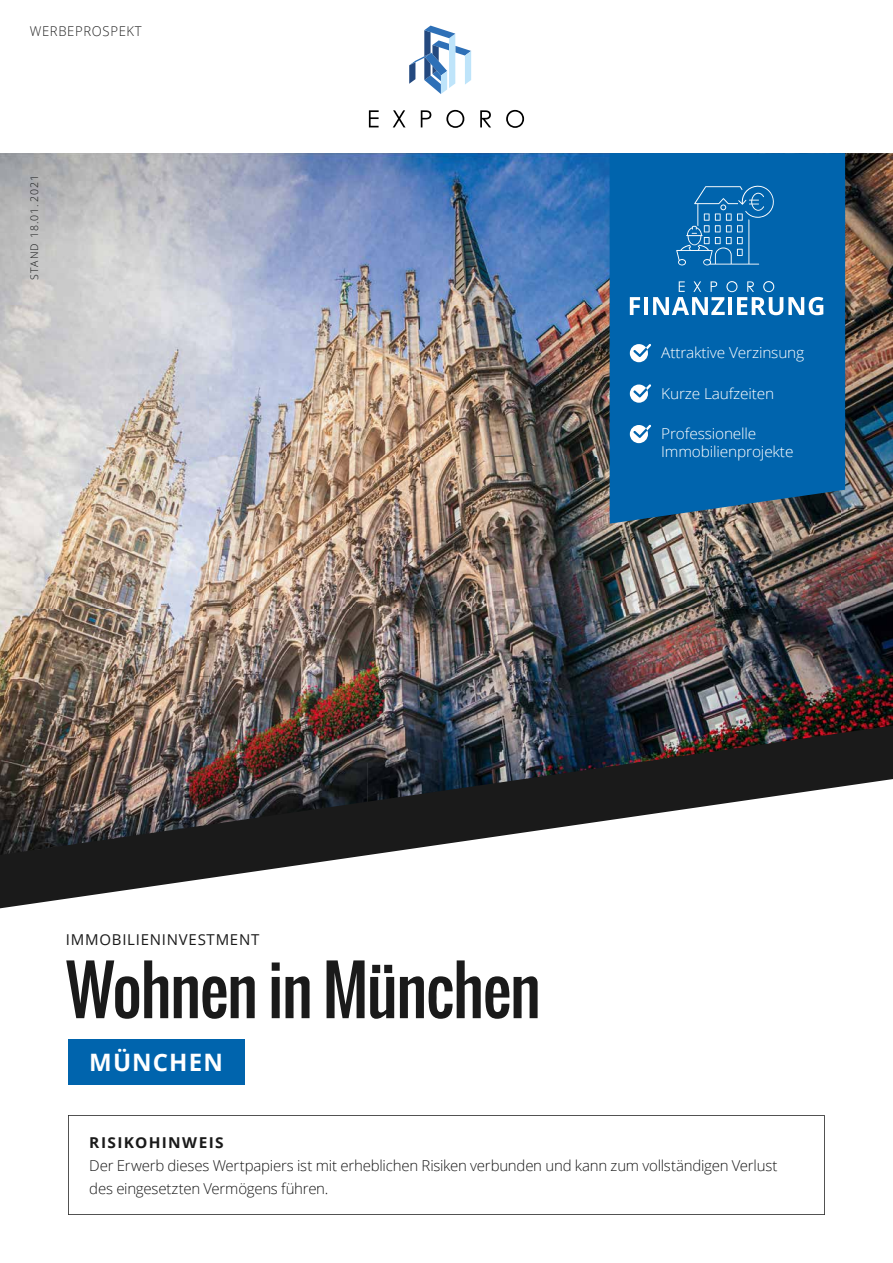
<style>
.page{position:relative;width:893px;height:1263px;background:#fff}
.page>*{position:absolute;margin:0;border:0;box-sizing:border-box;transform-origin:0 0}
.t1{font:66px "Oswald";letter-spacing:-.025em;color:#1a1a1a}
.t2{font:700 24px "Open Sans";letter-spacing:.045em;color:#fff}
.t3{font:300 15px/22.8px "Open Sans";letter-spacing:-.015em;color:#1a1a1a}
.t4{font:300 15px/18px "Open Sans";letter-spacing:-.01em;color:#fff}
.t5{font:15px "Open Sans";letter-spacing:.05em;color:#1a1a1a}
.t6{font:700 15px "Open Sans";letter-spacing:.09em;color:#1a1a1a}
.t7{font:300 13.5px "Open Sans";letter-spacing:.05em;color:#222}
.t8{font:300 10.5px "Open Sans";letter-spacing:.1em;color:#181919}
</style>
<div class="page">
<img style="left:0;top:153px;width:840px;height:572px">
<img style="left:840px;top:153px;width:53px;height:572px">
<svg style="left:409px;top:26px;width:62px;height:68px"></svg>
<svg style="left:369px;top:110px;width:10px;height:17px"></svg>
<svg style="left:393px;top:110px;width:12px;height:17px"></svg>
<svg style="left:421px;top:110px;width:10px;height:17px"></svg>
<svg style="left:446px;top:110px;width:18px;height:18px"></svg>
<svg style="left:480px;top:110px;width:11px;height:17px"></svg>
<svg style="left:506px;top:110px;width:18px;height:18px"></svg>
<div style="left:610px;top:153px;width:235px;height:371px;background:#0064ad"></div>
<div style="left:68px;top:1039px;width:176px;height:46px;background:#0064ad"></div>
<svg style="left:68px;top:1115px;width:757px;height:100px"></svg>
<img style="left:0;top:725px;width:893px;height:183px">
<svg style="left:630px;top:297px;width:10px;height:18px"></svg>
<hr style="left:644px;top:297px;width:4px;height:18px;background:#fff">
<svg style="left:676px;top:184px;width:99px;height:81px;background:#1b74b5"></svg>
<svg style="left:653px;top:281px;width:170px;height:34px"></svg>
<svg style="left:630px;top:344px;width:21px;height:18px"></svg>
<svg style="left:630px;top:384px;width:21px;height:19px"></svg>
<svg style="left:630px;top:425px;width:21px;height:18px"></svg>
<p class="t7" style="left:30px;top:22px;width:113px">WERBEPROSPEKT</p>
<p class="t8" style="left:27px;top:280px;width:106px;rotate:-90deg">STAND 18.01.2021</p>
<p class="t4" style="left:661px;top:343px;width:145px">Attraktive Verzinsung</p>
<p class="t4" style="left:661px;top:384px;width:115px">Kurze Laufzeiten</p>
<p class="t4" style="left:661px;top:424px;width:134px">Professionelle<br>Immobilienprojekte</p>
<p class="t5" style="left:66px;top:930px;width:195px">IMMOBILIENINVESTMENT</p>
<h1 class="t1" style="left:66px;top:940px;width:476px">Wohnen in München</h1>
<h2 class="t2" style="left:89px;top:1046px;width:135px">MÜNCHEN</h2>
<p class="t6" style="left:89px;top:1132px;width:136px">RISIKOHINWEIS</p>
<p class="t3" style="left:89px;top:1153px;width:690px">Der Erwerb dieses Wertpapiers ist mit erheblichen Risiken verbunden und kann zum vollständigen Verlust des eingesetzten Vermögens führen.</p>
</div>
